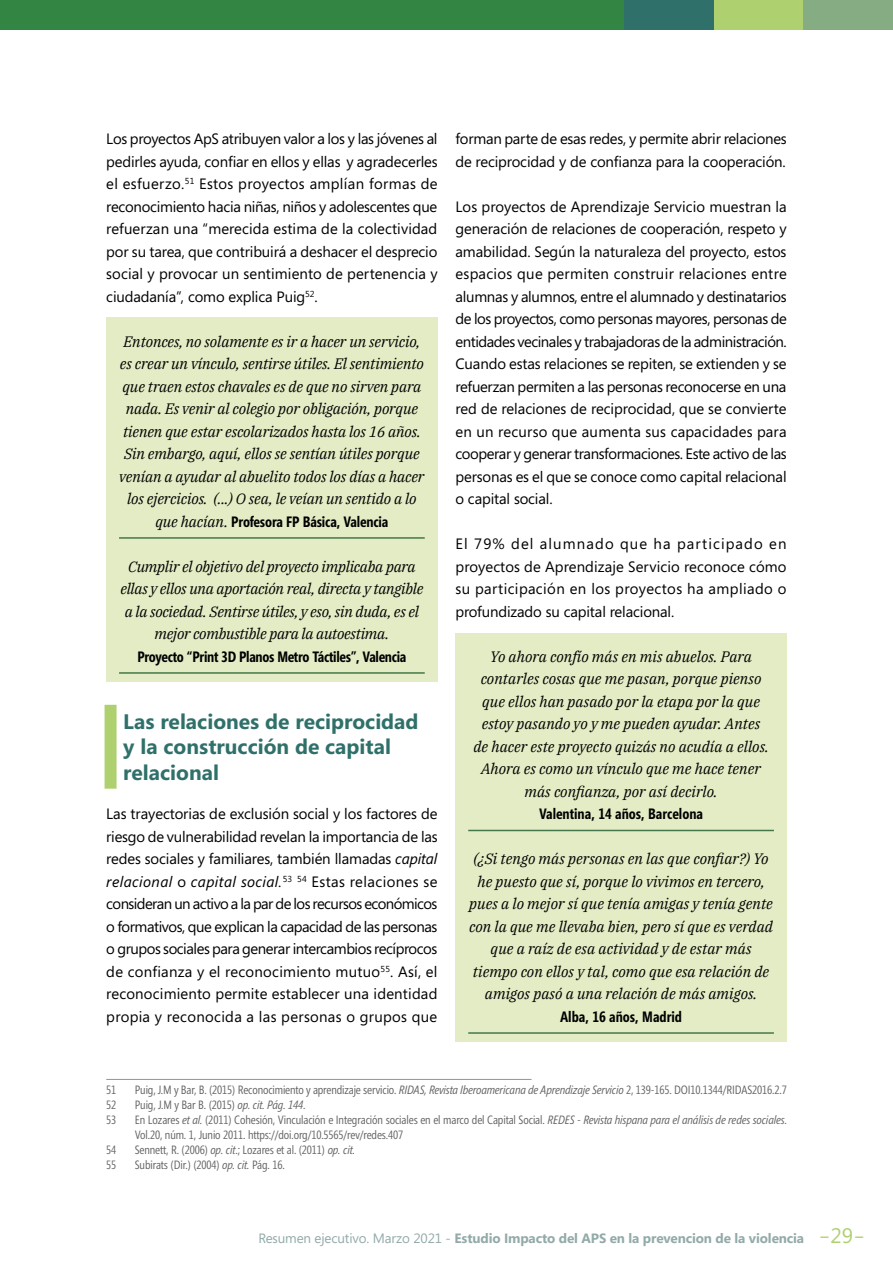
<style>
.page{position:relative;width:893px;height:1263px;background:#fff}
.page>*{position:absolute;margin:0;border:0;box-sizing:border-box;transform-origin:0 0}
.t1{font:300 30px "Segoe";color:#afd06e}
.t2{font:700 21px/25.2px "Segoe";color:#30706a}
.t3{font:15px/22.5px "Segoe";letter-spacing:-.01em;color:#000;text-align:justify}
.t4{font:italic 15px/22.5px "IBM Plex Serif";letter-spacing:-.01em;color:#000;text-align:center}
.t5{font:700 15px "Segoe Condensed";letter-spacing:-.01em;color:#000}
.t6{font:700 13.5px "Segoe";letter-spacing:-.01em;color:#92aaa8}
.t7{font:12px/15px "Segoe Condensed";letter-spacing:-.01em;color:#636363}
.s1{font-family:"IBM Plex Serif";font-weight:400;font-style:italic}
.s2{font-style:italic}
.s3{font-weight:400}
.s4{font-weight:400;font-size:21px}
</style>
<div class="page">
<div style="left:799px;top:0;width:94px;height:30px;background:#86ac83"></div>
<div style="left:713px;top:0;width:90px;height:30px;background:#afd06e"></div>
<div style="left:624px;top:0;width:89px;height:30px;background:#30706a"></div>
<div style="left:0;top:0;width:624px;height:30px;background:#338543"></div>
<div style="left:106px;top:318px;width:331px;height:229px;background:#e3ecc4"></div>
<hr style="left:119px;top:537px;width:306px;height:2px;background:#44784b">
<div style="left:106px;top:543px;width:331px;height:139px;background:#e3ecc4"></div>
<hr style="left:119px;top:672px;width:306px;height:2px;background:#44784b">
<div style="left:105px;top:705px;width:12px;height:84px;background:#afd06e"></div>
<hr style="left:106px;top:1079px;width:425px;height:1px;background:#939393">
<div style="left:455px;top:633px;width:332px;height:207px;background:#e3ecc4"></div>
<hr style="left:468px;top:830px;width:306px;height:1px;background:#44784b">
<div style="left:455px;top:835px;width:332px;height:207px;background:#e3ecc4"></div>
<hr style="left:468px;top:1032px;width:306px;height:2px;background:#44784b">
<p class="t3" style="left:106px;top:127px;width:333px">Los proyectos ApS atribuyen valor a los y las jóvenes al pedirles ayuda, confiar en ellos y ellas y agradecerles el esfuerzo.<sup>51</sup> Estos proyectos amplían formas de reconocimiento hacia niñas, niños y adolescentes que refuerzan una “merecida estima de la colectividad por su tarea, que contribuirá a deshacer el desprecio social y provocar un sentimiento de pertenencia y ciudadanía”, como explica Puig<sup>52</sup>.</p>
<p class="t4" style="left:119px;top:329px;width:307px">Entonces, no solamente es ir a hacer un servicio, es crear un vínculo, sentirse útiles. El sentimiento que traen estos chavales es de que no sirven para nada. Es venir al colegio por obligación, porque tienen que estar escolarizados hasta los 16 años.<br>Sin embargo, aquí, ellos se sentían útiles porque venían a ayudar al abuelito todos los días a hacer los ejercicios. (...) O sea, le veían un sentido a lo</p>
<p class="t5" style="left:155px;top:513px;width:235px"><span class="s1">que hacían.</span> Profesora FP Básica, Valencia</p>
<p class="t4" style="left:120px;top:554px;width:305px">Cumplir el objetivo del proyecto implicaba para ellas y ellos una aportación real, directa y tangible a la sociedad. Sentirse útiles, y eso, sin duda, es el mejor combustible para la autoestima.</p>
<p class="t5" style="left:137px;top:648px;width:271px">Proyecto “Print 3D Planos Metro Táctiles”, Valencia</p>
<h2 class="t2" style="left:123px;top:708px;width:297px">Las relaciones de reciprocidad y la construcción de capital relacional</h2>
<p class="t3" style="left:106px;top:802px;width:333px">Las trayectorias de exclusión social y los factores de riesgo de vulnerabilidad revelan la importancia de las redes sociales y familiares, también llamadas <span class="s2">capital relacional</span> o <span class="s2">capital social.</span><sup>53</sup> <sup>54</sup> Estas relaciones se consideran un activo a la par de los recursos económicos o formativos, que explican la capacidad de las personas o grupos sociales para generar intercambios recíprocos de confianza y el reconocimiento mutuo<sup>55</sup>. Así, el reconocimiento permite establecer una identidad propia y reconocida a las personas o grupos que</p>
<p class="t3" style="left:455px;top:127px;width:333px">forman parte de esas redes, y permite abrir relaciones de reciprocidad y de confianza para la cooperación.</p>
<p class="t3" style="left:455px;top:195px;width:333px">Los proyectos de Aprendizaje Servicio muestran la generación de relaciones de cooperación, respeto y amabilidad. Según la naturaleza del proyecto, estos espacios que permiten construir relaciones entre alumnas y alumnos, entre el alumnado y destinatarios de los proyectos, como personas mayores, personas de entidades vecinales y trabajadoras de la administración.<br>Cuando estas relaciones se repiten, se extienden y se refuerzan permiten a las personas reconocerse en una red de relaciones de reciprocidad, que se convierte en un recurso que aumenta sus capacidades para cooperar y generar transformaciones. Este activo de las personas es el que se conoce como capital relacional o capital social.</p>
<p class="t3" style="left:455px;top:532px;width:332px">El 79% del alumnado que ha participado en proyectos de Aprendizaje Servicio reconoce cómo su participación en los proyectos ha ampliado o profundizado su capital relacional.</p>
<p class="t4" style="left:473px;top:644px;width:297px">Yo ahora confío más en mis abuelos. Para contarles cosas que me pasan, porque pienso que ellos han pasado por la etapa por la que estoy pasando yo y me pueden ayudar. Antes de hacer este proyecto quizás no acudía a ellos.<br>Ahora es como un vínculo que me hace tener más confianza, por así decirlo.</p>
<p class="t5" style="left:539px;top:805px;width:166px">Valentina, 14 años, Barcelona</p>
<p class="t4" style="left:469px;top:846px;width:305px">(¿Si tengo más personas en las que confiar?) Yo he puesto que sí, porque lo vivimos en tercero, pues a lo mejor sí que tenía amigas y tenía gente con la que me llevaba bien, pero sí que es verdad que a raíz de esa actividad y de estar más tiempo con ellos y tal, como que esa relación de amigos pasó a una relación de más amigos.</p>
<p class="t5" style="left:560px;top:1008px;width:123px">Alba, 16 años, Madrid</p>
<p class="t7" style="left:106px;top:1083px;width:12px">51</p>
<p class="t7" style="left:135px;top:1083px;width:653px">Puig, J.M y Bar, B. (2015) Reconocimiento y aprendizaje servicio. <span class="s2">RIDAS, Revista Iberoamericana de Aprendizaje Servicio</span> 2, 139-165. DOI10.1344/RIDAS2016.2.7</p>
<p class="t7" style="left:106px;top:1098px;width:12px">52</p>
<p class="t7" style="left:135px;top:1098px;width:172px">Puig, J.M y Bar B. (2015) <span class="s2">op. cit. Pág. 144</span>.</p>
<p class="t7" style="left:106px;top:1113px;width:12px">53</p>
<p class="t7" style="left:135px;top:1113px;width:654px">En Lozares <span class="s2">et al.</span> (2011) Cohesión, Vinculación e Integración sociales en el marco del Capital Social. <span class="s2">REDES - Revista hispana para el análisis de redes sociales</span>.<br>Vol.20, núm. 1, Junio 2011. https://doi.org/10.5565/rev/redes.407</p>
<p class="t7" style="left:106px;top:1143px;width:12px">54</p>
<p class="t7" style="left:135px;top:1143px;width:222px">Sennett, R. (2006) <span class="s2">op. cit</span>.; Lozares et al. (2011) <span class="s2">op. cit.</span></p>
<p class="t7" style="left:106px;top:1158px;width:12px">55</p>
<p class="t7" style="left:135px;top:1158px;width:151px">Subirats (Dir.) (2004) <span class="s2">op. cit.</span> Pág. 16.</p>
<p class="t6" style="left:259px;top:1228px;width:547px"><span class="s3">Resumen ejecutivo. Marzo 2021 -</span> Estudio Impacto del APS en la prevencion de la violencia</p>
<h1 class="t1" style="left:818px;top:1218px;width:48px">-<span class="s4">29</span>-</h1>
</div>
